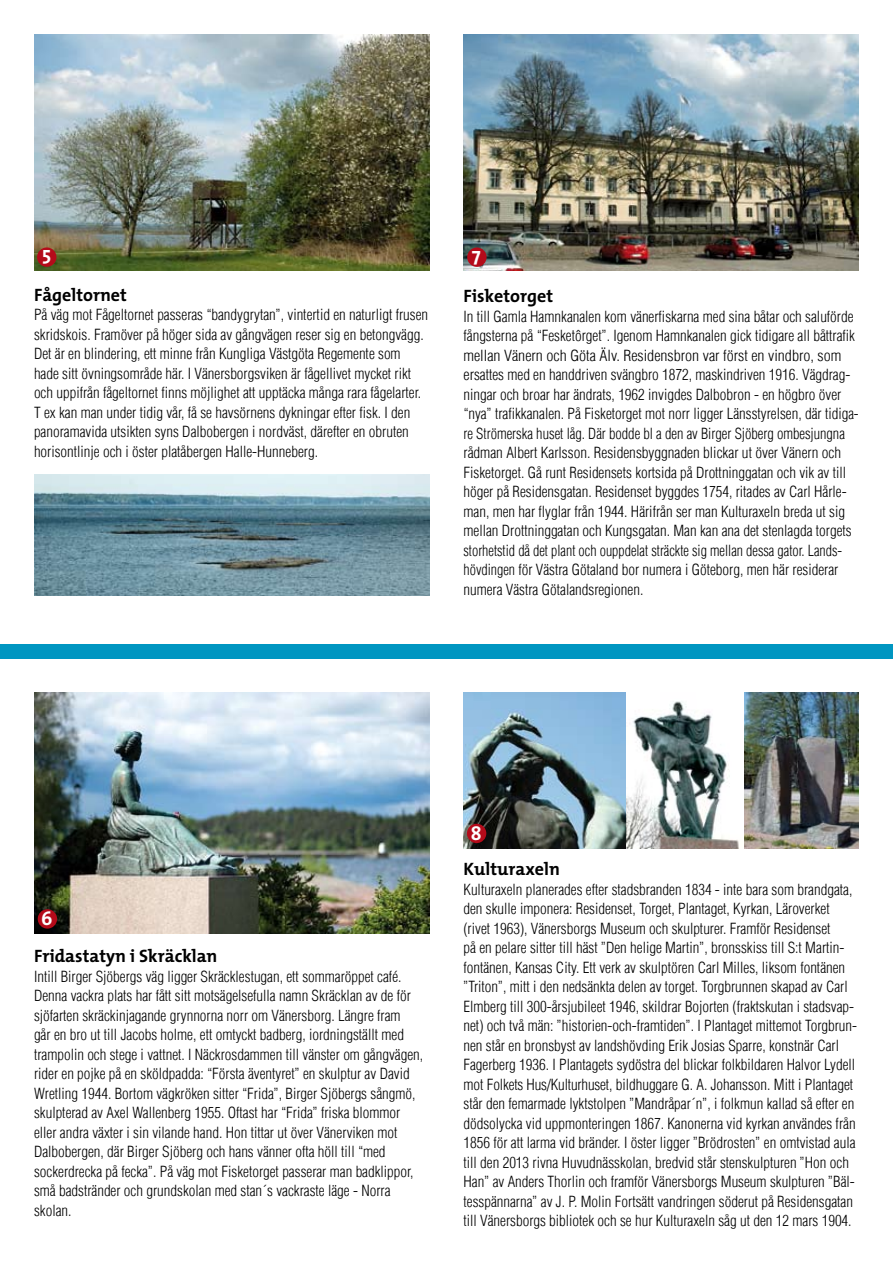
<style>
.page{position:relative;width:893px;height:1263px;background:#fff}
.page>*{position:absolute;margin:0;border:0;box-sizing:border-box;transform-origin:0 0}
.t1{font:700 19.5px "The Mix";color:#fff}
.t2{font:700 18px "The Mix";color:#000}
.t3{font:15px/19.5px "Switzerland Cond Light Plain";color:#000}
</style>
<div class="page">
<img style="left:463px;top:34px;width:396px;height:236px">
<img style="left:34px;top:34px;width:395px;height:236px">
<img style="left:35px;top:475px;width:394px;height:120px">
<img style="left:34px;top:692px;width:395px;height:242px">
<img style="left:463px;top:692px;width:396px;height:156px">
<div style="left:0;top:644px;width:893px;height:15px;background:#0096c1"></div>
<div style="left:37px;top:247px;width:19px;height:20px;background:#b40b1a;border-radius:50%"></div>
<div style="left:467px;top:247px;width:20px;height:20px;background:#b40b1a;border-radius:50%"></div>
<div style="left:38px;top:909px;width:19px;height:20px;background:#b40b1a;border-radius:50%"></div>
<div style="left:467px;top:824px;width:19px;height:19px;background:#b40b1a;border-radius:50%"></div>
<h1 class="t1" style="left:42px;top:237px;width:11px">5</h1>
<h1 class="t1" style="left:472px;top:238px;width:10px">7</h1>
<p class="t2" style="left:34px;top:280px;width:94px">Fågeltornet</p>
<p class="t3" style="left:34px;top:305px;width:396px">På väg mot Fågeltornet passeras “bandygrytan”, vintertid en naturligt frusen skridskois. Framöver på höger sida av gångvägen reser sig en betongvägg.<br>Det är en blindering, ett minne från Kungliga Västgöta Regemente som hade sitt övningsområde här. I Vänersborgsviken är fågellivet mycket rikt och uppifrån fågeltornet finns möjlighet att upptäcka många rara fågelarter.<br>T ex kan man under tidig vår, få se havsörnens dykningar efter fisk. I den panoramavida utsikten syns Dalbobergen i nordväst, därefter en obruten horisontlinje och i öster platåbergen Halle-Hunneberg.</p>
<p class="t2" style="left:463px;top:281px;width:91px">Fisketorget</p>
<p class="t3" style="left:463px;top:306px;width:397px">In till Gamla Hamnkanalen kom vänerfiskarna med sina båtar och saluförde fångsterna på “Fesketôrget”. Igenom Hamnkanalen gick tidigare all båttrafik mellan Vänern och Göta Älv. Residensbron var först en vindbro, som ersattes med en handdriven svängbro 1872, maskindriven 1916. Vägdrag&shy;ningar och broar har ändrats, 1962 invigdes Dalbobron - en högbro över “nya” trafikkanalen. På Fisketorget mot norr ligger Länsstyrelsen, där tidiga&shy;re Strömerska huset låg. Där bodde bl a den av Birger Sjöberg ombesjungna rådman Albert Karlsson. Residensbyggnaden blickar ut över Vänern och Fisketorget. Gå runt Residensets kortsida på Drottninggatan och vik av till höger på Residensgatan. Residenset byggdes 1754, ritades av Carl Hårle&shy;man, men har flyglar från 1944. Härifrån ser man Kulturaxeln breda ut sig mellan Drottninggatan och Kungsgatan. Man kan ana det stenlagda torgets storhetstid då det plant och ouppdelat sträckte sig mellan dessa gator. Lands&shy;hövdingen för Västra Götaland bor numera i Göteborg, men här residerar numera Västra Götalandsregionen.</p>
<h1 class="t1" style="left:41px;top:902px;width:13px">6</h1>
<p class="t2" style="left:34px;top:941px;width:185px">Fridastatyn i Skräcklan</p>
<p class="t3" style="left:34px;top:966px;width:391px">Intill Birger Sjöbergs väg ligger Skräcklestugan, ett sommaröppet café.<br>Denna vackra plats har fått sitt motsägelsefulla namn Skräcklan av de för sjöfarten skräckinjagande grynnorna norr om Vänersborg. Längre fram<br>går en bro ut till Jacobs holme, ett omtyckt badberg, iordningställt med trampolin och stege i vattnet. I Näckrosdammen till vänster om gångvägen, rider en pojke på en sköldpadda: “Första äventyret” en skulptur av David Wretling 1944. Bortom vägkröken sitter “Frida”, Birger Sjöbergs sångmö, skulpterad av Axel Wallenberg 1955. Oftast har “Frida” friska blommor eller andra växter i sin vilande hand. Hon tittar ut över Vänerviken mot Dalbobergen, där Birger Sjöberg och hans vänner ofta höll till “med sockerdrecka på fecka”. På väg mot Fisketorget passerar man badklippor, små badstränder och grundskolan med stan´s vackraste läge - Norra skolan.</p>
<h1 class="t1" style="left:471px;top:817px;width:12px">8</h1>
<p class="t2" style="left:463px;top:854px;width:98px">Kulturaxeln</p>
<p class="t3" style="left:463px;top:879px;width:395px">Kulturaxeln planerades efter stadsbranden 1834 - inte bara som brandgata, den skulle imponera: Residenset, Torget, Plantaget, Kyrkan, Läroverket (rivet 1963), Väners-borgs Museum och skulpturer. Framför Residenset<br>på en pelare sitter till häst ”Den helige Martin”, bronsskiss till S:t Martin&shy;fontänen, Kansas City. Ett verk av skulptören Carl Milles, liksom fontänen ”Triton”, mitt i den nedsänkta delen av torget. Torgbrunnen skapad av Carl Elmberg till 300-årsjubileet 1946, skildrar Bojorten (fraktskutan i stadsvap&shy;net) och två män: ”historien-och-framtiden”. I Plantaget mittemot Torgbrun&shy;nen står en bronsbyst av landshövding Erik Josias Sparre, konstnär Carl Fagerberg 1936. I Plantagets sydöstra del blickar folkbildaren Halvor Lydell mot Folkets Hus/Kulturhuset, bildhuggare G. A. Johansson. Mitt i Plantaget står den femarmade lyktstolpen ”Mandråpar´n”, i folkmun kallad så efter en dödsolycka vid uppmonteringen 1867. Kanonerna vid kyrkan användes från 1856 för att larma vid bränder. I öster ligger ”Brödrosten” en omtvistad aula till den 2013 rivna Huvudnässkolan, bredvid står stenskulpturen ”Hon och Han” av Anders Thorlin och framför Vänersborgs Museum skulpturen ”Bäl&shy;tesspännarna” av J. P. Molin Fortsätt vandringen söderut på Residensgatan till Vänersborgs bibliotek och se hur Kulturaxeln såg ut den 12 mars 1904.</p>
</div>
